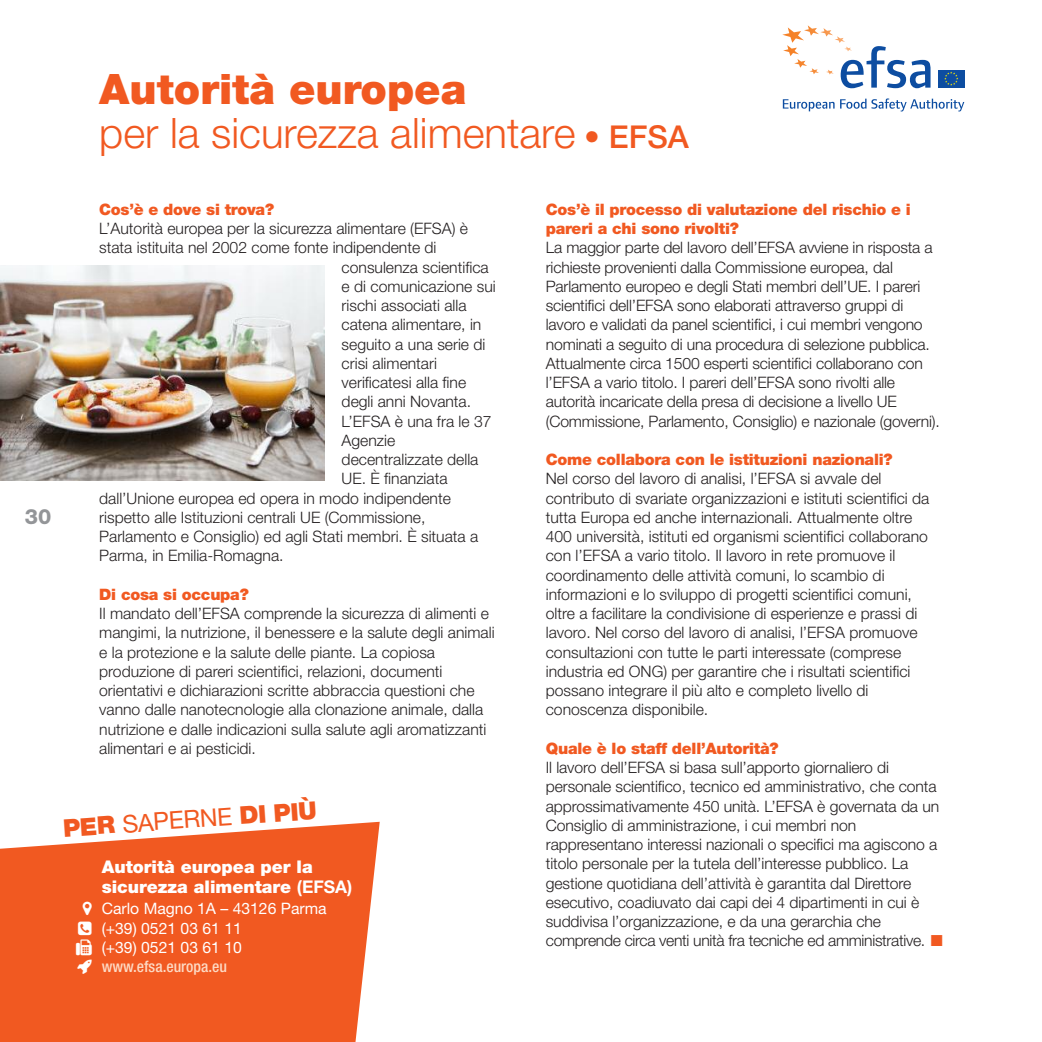
<style>
.page{position:relative;width:1042px;height:1042px;background:#fff}
.page>*{position:absolute;margin:0;border:0;box-sizing:border-box;transform-origin:0 0}
.t1{font:300 42px/43.8px "Helvetica Neue LT Com";color:#f15921}
.t2{font:900 24.5px "Helvetica Neue LT Com";color:#f15921}
.t3{font:800 21px "Helvetica Neue LT Com";color:#939598}
.t4{font:900 17.5px/19.2px "Helvetica Neue LT Com";color:#fff}
.t5{font:300 15.75px/19.2px "Helvetica Neue LT Com";color:#231f20}
.t6{font:900 15.75px/19.2px "Helvetica Neue LT Com";letter-spacing:-.015em;color:#f15921}
.t7{font:15.75px/19.2px "Helvetica Neue LT Com";color:#fff}
.t8{font:500 condensed 15.75px "Helvetica Neue LT Com";color:#fddac4}
.s1{font-weight:900}
.s2{font-weight:500;font-size:31.5px}
.s3{font-weight:400}
.s4{font-weight:700}
.s5{color:#f15921}
</style>
<div class="page">
<svg style="left:0;top:822px;width:380px;height:220px;background:#f26835"></svg>
<img style="left:0;top:266px;width:324px;height:214px">
<svg style="left:783px;top:99px;width:51px;height:12px"></svg>
<svg style="left:840px;top:98px;width:124px;height:13px"></svg>
<svg style="left:782px;top:25px;width:148px;height:63px"></svg>
<div style="left:938px;top:70px;width:26px;height:18px;background:#0d4da1"></div>
<svg style="left:944px;top:72px;width:14px;height:14px"></svg>
<svg style="left:83px;top:902px;width:9px;height:13px"></svg>
<svg style="left:76px;top:921px;width:16px;height:53px"></svg>
<h1 class="t1" style="left:99px;top:67px;width:591px"><span class="s1">Autorità europea<br></span>per la sicurezza alimentare <span class="s2">• EFSA</span></h1>
<h3 class="t3" style="left:25px;top:504px;width:28px">30</h3>
<p class="t6" style="left:99px;top:199px;width:176px">Cos’è e dove si trova?</p>
<p class="t5" style="left:99px;top:218px;width:370px">L’Autorità europea per la sicurezza alimentare (EFSA) è</p>
<p class="t5" style="left:99px;top:238px;width:339px">stata istituita nel 2002 come fonte indipendente di</p>
<p class="t5" style="left:342px;top:257px;width:149px">consulenza scientifica</p>
<p class="t5" style="left:342px;top:276px;width:156px">e di comunicazione sui</p>
<p class="t5" style="left:342px;top:295px;width:126px">rischi associati alla</p>
<p class="t5" style="left:342px;top:315px;width:141px">catena alimentare, in</p>
<p class="t5" style="left:342px;top:334px;width:145px">seguito a una serie di</p>
<p class="t5" style="left:342px;top:353px;width:97px">crisi alimentari</p>
<p class="t5" style="left:342px;top:372px;width:126px">verificatesi alla fine</p>
<p class="t5" style="left:342px;top:392px;width:131px">degli anni Novanta.</p>
<p class="t5" style="left:342px;top:411px;width:151px">L’EFSA è una fra le 37</p>
<p class="t5" style="left:342px;top:430px;width:55px">Agenzie</p>
<p class="t5" style="left:342px;top:449px;width:138px">decentralizzate della</p>
<p class="t5" style="left:342px;top:469px;width:107px">UE. È finanziata</p>
<p class="t5" style="left:99px;top:488px;width:353px">dall’Unione europea ed opera in modo indipendente</p>
<p class="t5" style="left:99px;top:507px;width:328px">rispetto alle Istituzioni centrali UE (Commissione,</p>
<p class="t5" style="left:99px;top:526px;width:380px">Parlamento e Consiglio) ed agli Stati membri. È situata a</p>
<p class="t5" style="left:99px;top:546px;width:186px">Parma, in Emilia-Romagna.</p>
<p class="t6" style="left:99px;top:584px;width:151px">Di cosa si occupa?</p>
<p class="t5" style="left:99px;top:603px;width:397px">Il mandato dell’EFSA comprende la sicurezza di alimenti e mangimi, la nutrizione, il benessere e la salute degli animali e la protezione e la salute delle piante. La copiosa produzione di pareri scientifici, relazioni, documenti orientativi e dichiarazioni scritte abbraccia questioni che vanno dalle nanotecnologie alla clonazione animale, dalla nutrizione e dalle indicazioni sulla salute agli aromatizzanti alimentari e ai pesticidi.</p>
<h2 class="t2" style="left:62px;top:813px;width:256px;rotate:-4deg">PER <span class="s3">Saperne</span> DI PIÙ</h2>
<p class="t4" style="left:102px;top:857px;width:252px">Autorità europea per la sicurezza alimentare <span class="s4">(EFSA)</span></p>
<p class="t7" style="left:102px;top:899px;width:226px">Carlo Magno 1a – 43126 parma (+39) 0521 03 61 11<br>(+39) 0521 03 61 10</p>
<p class="t8" style="left:102px;top:957px;width:127px">www.efsa.europa.eu</p>
<p class="t6" style="left:546px;top:199px;width:366px">Cos’è il processo di valutazione del rischio e i pareri a chi sono rivolti?</p>
<p class="t5" style="left:546px;top:238px;width:396px">La maggior parte del lavoro dell’EFSA avviene in risposta a richieste provenienti dalla Commissione europea, dal Parlamento europeo e degli Stati membri dell’UE. I pareri scientifici dell’EFSA sono elaborati attraverso gruppi di lavoro e validati da panel scientifici, i cui membri vengono nominati a seguito di una procedura di selezione pubblica.<br>Attualmente circa 1500 esperti scientifici collaborano con l’EFSA a vario titolo. I pareri dell’EFSA sono rivolti alle autorità incaricate della presa di decisione a livello UE (Commissione, Parlamento, Consiglio) e nazionale (governi).</p>
<p class="t6" style="left:546px;top:450px;width:348px">Come collabora con le istituzioni nazionali?</p>
<p class="t5" style="left:546px;top:469px;width:385px">Nel corso del lavoro di analisi, l’EFSA si avvale del contributo di svariate organizzazioni e istituti scientifici da tutta Europa ed anche internazionali. Attualmente oltre 400 università, istituti ed organismi scientifici collaborano con l’EFSA a vario titolo. Il lavoro in rete promuove il coordinamento delle attività comuni, lo scambio di informazioni e lo sviluppo di progetti scientifici comuni, oltre a facilitare la condivisione di esperienze e prassi di lavoro. Nel corso del lavoro di analisi, l’EFSA promuove consultazioni con tutte le parti interessate (comprese industria ed ONG) per garantire che i risultati scientifici possano integrare il più alto e completo livello di conoscenza disponibile.</p>
<p class="t6" style="left:546px;top:738px;width:234px">Quale è lo staff dell’Autorità?</p>
<p class="t5" style="left:546px;top:757px;width:398px">Il lavoro dell’EFSA si basa sull’apporto giornaliero di personale scientifico, tecnico ed amministrativo, che conta approssimativamente 450 unità. L’EFSA è governata da un Consiglio di amministrazione, i cui membri non rappresentano interessi nazionali o specifici ma agiscono a titolo personale per la tutela dell’interesse pubblico. La gestione quotidiana dell’attività è garantita dal Direttore esecutivo, coadiuvato dai capi dei 4 dipartimenti in cui è suddivisa l’organizzazione, e da una gerarchia che comprende circa venti unità fra tecniche ed amministrative. <span class="s5">■</span></p>
</div>
